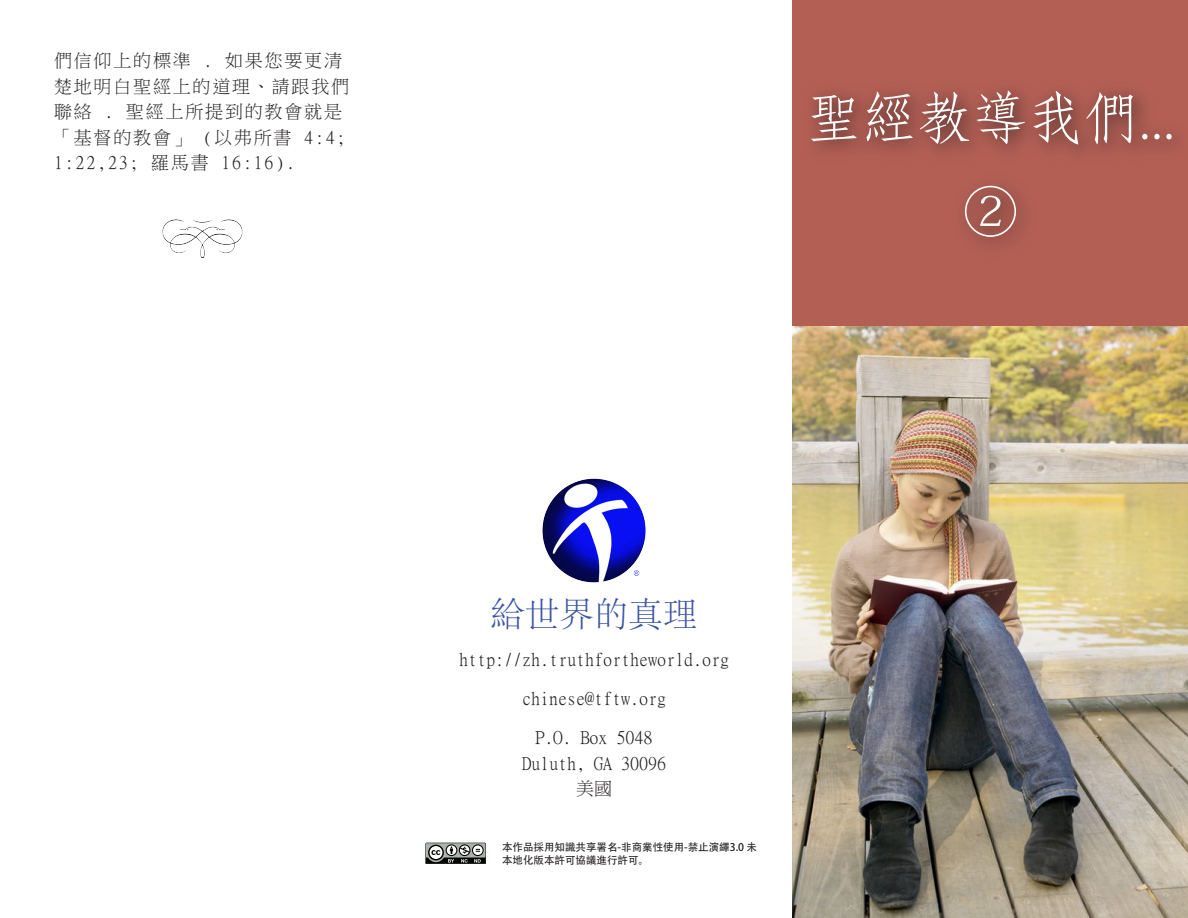
<style>
.page{position:relative;width:1188px;height:918px;background:#fff}
.page>*{position:absolute;margin:0;border:0;box-sizing:border-box;transform-origin:0 0}
.t1{font:55.5px/93.6px "Adobe Fangsong Std";color:#fff;text-align:center}
.t2{font:300 34.5px "Adobe Song Std";color:#3a53a3}
.tractText{font:18px/25.5px "Ming Li U";letter-spacing:.1em;color:#231f20}
.tractText-2{font:18px "Ming Li U";color:#231f20}
.t3{font:10.5px/12.6px "Adobe Heiti Std";color:#231f20}
</style>
<div class="page">
<img style="left:542px;top:478px;width:104px;height:105px">
<svg style="left:425px;top:843px;width:61px;height:21px"></svg>
<img style="left:792px;top:326px;width:396px;height:592px">
<div style="left:792px;top:0;width:396px;height:326px;background:#b35f54"></div>
<img style="left:162px;top:219px;width:81px;height:39px">
<p class="tractText" style="left:54px;top:48px;width:297px">們信仰上的標準 . 如果您要更清楚地明白聖經上的道理、請跟我們聯絡 . 聖經上所提到的教會就是「基督的教會」 (以弗所書 4:4;<br>1:22,23; 羅馬書 16:16).</p>
<p class="t1" style="left:806px;top:72px;width:371px">聖經教導我們...<br>②</p>
<p class="t2" style="left:490px;top:596px;width:208px">給世界的真理</p>
<p class="tractText-2" style="left:459px;top:651px;width:271px">http://zh.truthfortheworld.org</p>
<p class="tractText-2" style="left:522px;top:690px;width:145px">chinese@tftw.org</p>
<p class="tractText-2" style="left:536px;top:729px;width:118px">P.O. Box 5048</p>
<p class="tractText-2" style="left:522px;top:754px;width:145px">Duluth, GA 30096</p>
<p class="tractText-2" style="left:576px;top:780px;width:37px">美國</p>
<p class="t3" style="left:502px;top:841px;width:256px">本作品採用知識共享署名-非商業性使用-禁止演繹3.0 未本地化版本許可協議進行許可。</p>
</div>
